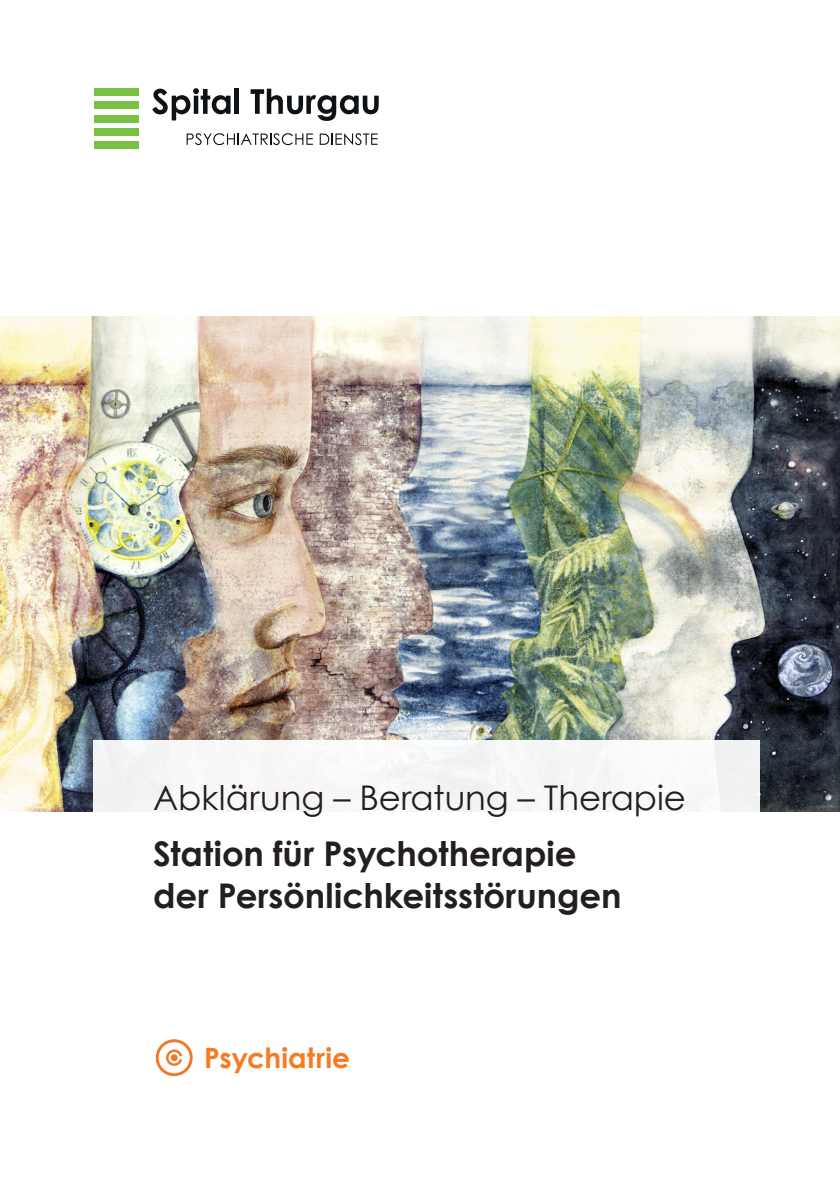
<style>
.page{position:relative;width:840px;height:1191px;background:#fff}
.page>*{position:absolute;margin:0;border:0;box-sizing:border-box;transform-origin:0 0}
.Titel_Medium{font:700 34px/42px "Century Gothic";color:#231f20}
.Titel_Regular{font:34px "Century Gothic";letter-spacing:-.005em;color:#231f20}
.Bereichsbezeichnung{font:700 28px "Century Gothic";color:#f47d23}
</style>
<div class="page">
<img style="left:0;top:316px;width:839px;height:495px">
<div style="left:94px;top:740px;width:665px;height:244px;background:#fff"></div>
<svg style="left:156px;top:1039px;width:36px;height:37px"></svg>
<div style="left:95px;top:88px;width:44px;height:8px;background:#79c142"></div>
<div style="left:95px;top:141px;width:44px;height:8px;background:#79c142"></div>
<div style="left:95px;top:101px;width:44px;height:8px;background:#79c142"></div>
<div style="left:95px;top:115px;width:44px;height:7px;background:#79c142"></div>
<div style="left:95px;top:128px;width:44px;height:8px;background:#79c142"></div>
<svg style="left:152px;top:88px;width:78px;height:32px"></svg>
<div style="left:234px;top:89px;width:5px;height:25px;background:#0e1214"></div>
<svg style="left:250px;top:89px;width:128px;height:32px"></svg>
<svg style="left:186px;top:133px;width:127px;height:12px"></svg>
<svg style="left:319px;top:133px;width:58px;height:12px"></svg>
<p class="Titel_Regular" style="left:153px;top:773px;width:534px">Abklärung – Beratung – Therapie</p>
<p class="Titel_Medium" style="left:153px;top:831px;width:469px">Station für Psychotherapie der Persönlichkeitsstörungen</p>
<p class="Bereichsbezeichnung" style="left:204px;top:1036px;width:147px">Psychiatrie</p>
</div>
